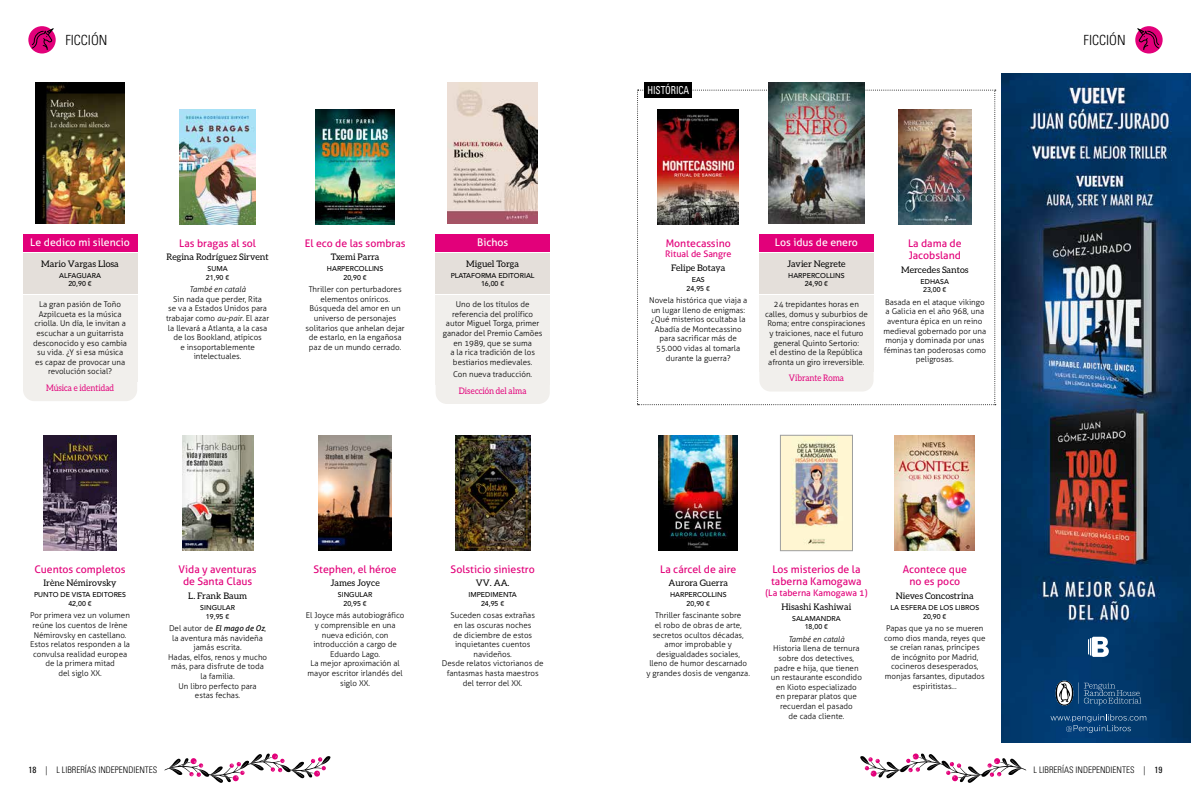
<style>
.page{position:relative;width:1191px;height:794px;background:#fff}
.page>*{position:absolute;margin:0;border:0;box-sizing:border-box;transform-origin:0 0}
.t1{font:300 condensed 14px "Univers LT Std";color:#000}
.t2{font:condensed 11px "Univers LT Std";letter-spacing:-.01em;color:#fff;scale:.85 1}
.t3{font:10.5px/12.6px "Aller";color:#e2007a;text-align:center}
.t4{font:10.5px "Aller";color:#fff}
.t5{font:9px "Aleo";color:#000}
.t6{font:300 condensed 9px "Univers LT Std";color:#000}
.t7{font:9px "Aleo";color:#e2007a;scale:.9 1}
.t8{font:9px "Aller";color:#e2007a}
.t9{font:300 8px/9.6px "Aller";color:#000;text-align:center}
.t10{font:italic 300 8px "Aller";color:#000}
.t11{font:500 7px/8.4px "Avenir LT Std";color:#000;text-align:center}
.s1{font-style:italic}
.s2{font-weight:400;font-style:italic}
.s3{font-weight:400}
</style>
<div class="page">
<img style="left:1001px;top:74px;width:190px;height:669px">
<svg style="left:1055px;top:680px;width:86px;height:25px;background:#305a82"></svg>
<svg style="left:1088px;top:636px;width:20px;height:21px"></svg>
<svg style="left:1050px;top:714px;width:96px;height:19px;background:#1b4f81"></svg>
<svg style="left:164px;top:753px;width:166px;height:30px"></svg>
<svg style="left:860px;top:753px;width:166px;height:30px"></svg>
<svg style="left:28px;top:26px;width:28px;height:28px"></svg>
<svg style="left:32px;top:28px;width:22px;height:22px"></svg>
<svg style="left:1135px;top:26px;width:27px;height:28px"></svg>
<svg style="left:1137px;top:28px;width:22px;height:22px"></svg>
<div style="left:644px;top:82px;width:48px;height:15px;background:#000"></div>
<img style="left:35px;top:82px;width:90px;height:142px">
<div style="left:23px;top:234px;width:114px;height:17px;background:#e2007a"></div>
<div style="left:23px;top:254px;width:114px;height:20px;background:#e4dfda"></div>
<div style="left:23px;top:267px;width:114px;height:18px;background:#e4dfda"></div>
<div style="left:23px;top:275px;width:114px;height:19px;background:#e4dfda"></div>
<div style="left:23px;top:296px;width:114px;height:86px;background:#f1efec"></div>
<div style="left:23px;top:382px;width:114px;height:19px;background:#f1efec"></div>
<img style="left:180px;top:109px;width:75px;height:115px">
<img style="left:316px;top:109px;width:78px;height:116px">
<img style="left:659px;top:435px;width:78px;height:115px">
<img style="left:43px;top:435px;width:74px;height:115px">
<img style="left:319px;top:435px;width:72px;height:115px">
<img style="left:182px;top:435px;width:71px;height:115px">
<img style="left:455px;top:435px;width:75px;height:115px">
<img style="left:768px;top:82px;width:96px;height:8px">
<img style="left:637px;top:90px;width:358px;height:315px">
<img style="left:447px;top:82px;width:91px;height:142px">
<div style="left:435px;top:234px;width:115px;height:17px;background:#e2007a"></div>
<div style="left:435px;top:254px;width:115px;height:20px;background:#e4dfda"></div>
<div style="left:435px;top:267px;width:115px;height:18px;background:#e4dfda"></div>
<div style="left:435px;top:275px;width:115px;height:19px;background:#e4dfda"></div>
<div style="left:435px;top:296px;width:115px;height:76px;background:#f1efec"></div>
<div style="left:435px;top:366px;width:115px;height:19px;background:#f1efec"></div>
<div style="left:436px;top:385px;width:114px;height:19px;background:#f1efec"></div>
<img style="left:782px;top:437px;width:68px;height:112px">
<div style="left:780px;top:435px;width:72px;height:116px;border:1px solid #9c9e9f"></div>
<img style="left:895px;top:435px;width:79px;height:115px">
<h1 class="t1" style="left:65px;top:31px;width:43px">FICCIÓN</h1>
<h1 class="t1" style="left:1083px;top:31px;width:43px">FICCIÓN</h1>
<h3 class="t4" style="left:30px;top:236px;width:101px">Le dedico mi silencio</h3>
<p class="t5" style="left:41px;top:258px;width:79px">Mario Vargas Llosa</p>
<p class="t11" style="left:59px;top:271px;width:43px">ALFAGUARA<br>20,90 €</p>
<p class="t9" style="left:33px;top:299px;width:95px">La gran pasión de Toño<br>Azpilcueta es la música criolla. Un día, le invitan a escuchar a un guitarrista desconocido y eso cambia su vida. ¿Y si esa música es capaz de provocar una revolución social?</p>
<p class="t7" style="left:46px;top:382px;width:77px">Música e identidad</p>
<h3 class="t3" style="left:179px;top:236px;width:78px">Las bragas al sol</h3>
<p class="t5" style="left:167px;top:252px;width:104px">Regina Rodríguez Sirvent</p>
<p class="t11" style="left:206px;top:265px;width:25px;text-align:left">SUMA<br>21,90 €</p>
<p class="t10" style="left:190px;top:284px;width:58px">També en català</p>
<p class="t9" style="left:166px;top:294px;width:105px">Sin nada que perder, Rita<br>se va a Estados Unidos para trabajar como <span class="s1">au-pair</span>. El azar la llevará a Atlanta, a la casa de los Bookland, atípicos<br>e insoportablemente intelectuales.</p>
<h3 class="t3" style="left:305px;top:236px;width:102px">El eco de las sombras</h3>
<p class="t5" style="left:331px;top:252px;width:50px">Txemi Parra</p>
<p class="t11" style="left:327px;top:265px;width:58px">HARPERCOLLINS<br>20,90 €</p>
<p class="t9" style="left:305px;top:284px;width:101px">Thriller con perturbadores elementos oníricos.<br>Búsqueda del amor en un universo de personajes solitarios que anhelan dejar de estarlo, en la engañosa paz de un mundo cerrado.</p>
<h3 class="t4" style="left:477px;top:236px;width:33px">Bichos</h3>
<p class="t5" style="left:466px;top:258px;width:54px">Miguel Torga</p>
<p class="t11" style="left:451px;top:271px;width:85px">PLATAFORMA EDITORIAL<br>16,00 €</p>
<p class="t9" style="left:443px;top:299px;width:101px">Uno de los títulos de referencia del prolífico autor Miguel Torga, primer ganador del Premio Camões en 1989, que se suma<br>a la rica tradición de los bestiarios medievales.</p>
<p class="t9" style="left:453px;top:369px;width:81px">Con nueva traducción.</p>
<p class="t7" style="left:459px;top:385px;width:77px">Disección del alma</p>
<h3 class="t3" style="left:35px;top:562px;width:92px">Cuentos completos</h3>
<p class="t5" style="left:43px;top:578px;width:75px">Irène Némirovsky</p>
<p class="t11" style="left:34px;top:591px;width:94px">PUNTO DE VISTA EDITORES<br>42,00 €</p>
<p class="t9" style="left:30px;top:610px;width:101px">Por primera vez un volumen reúne los cuentos de Irène<br>Némirovsky en castellano.<br>Estos relatos responden a la convulsa realidad europea de la primera mitad<br>del siglo XX.</p>
<h3 class="t3" style="left:178px;top:562px;width:80px">Vida y aventuras de Santa Claus</h3>
<p class="t5" style="left:188px;top:590px;width:61px">L. Frank Baum</p>
<p class="t11" style="left:200px;top:603px;width:36px">SINGULAR<br>19,95 €</p>
<p class="t9" style="left:168px;top:623px;width:101px">Del autor de <span class="s2">El mago de Oz</span>, la aventura más navideña jamás escrita.<br>Hadas, elfos, renos y mucho más, para disfrute de toda la familia.<br>Un libro perfecto para<br>estas fechas.</p>
<h3 class="t3" style="left:313px;top:562px;width:85px">Stephen, el héroe</h3>
<p class="t5" style="left:330px;top:578px;width:51px">James Joyce</p>
<p class="t11" style="left:338px;top:591px;width:36px">SINGULAR<br>20,95 €</p>
<p class="t9" style="left:306px;top:610px;width:100px">El Joyce más autobiográfico y comprensible en una nueva edición, con introducción a cargo de<br>Eduardo Lago.<br>La mejor aproximación al mayor escritor irlandés del siglo XX.</p>
<h3 class="t3" style="left:450px;top:562px;width:86px">Solsticio siniestro</h3>
<p class="t5" style="left:476px;top:578px;width:35px">VV. AA.</p>
<p class="t11" style="left:468px;top:591px;width:50px">IMPEDIMENTA<br>24,95 €</p>
<p class="t9" style="left:442px;top:610px;width:103px">Suceden cosas extrañas<br>en las oscuras noches<br>de diciembre de estos inquietantes cuentos navideños.<br>Desde relatos victorianos de fantasmas hasta maestros del terror del XX.</p>
<h2 class="t2" style="left:647px;top:83px;width:51px">HISTÓRICA</h2>
<h3 class="t3" style="left:665px;top:236px;width:67px">Montecassino</h3>
<p class="t8" style="left:665px;top:249px;width:68px">Ritual de Sangre</p>
<p class="t5" style="left:671px;top:263px;width:56px">Felipe Botaya</p>
<p class="t11" style="left:686px;top:276px;width:25px">EAS<br>24,95 €</p>
<p class="t9" style="left:649px;top:295px;width:99px">Novela histórica que viaja a un lugar lleno de enigmas: ¿Qué misterios ocultaba la<br>Abadía de Montecassino para sacrificar más de<br>55.000 vidas al tomarla durante la guerra?</p>
<h3 class="t4" style="left:775px;top:236px;width:85px">Los idus de enero</h3>
<p class="t5" style="left:787px;top:258px;width:60px">Javier Negrete</p>
<p class="t11" style="left:788px;top:271px;width:58px">HARPERCOLLINS<br>24,90 €</p>
<p class="t9" style="left:765px;top:299px;width:104px">24 trepidantes horas en calles, domus y suburbios de<br>Roma; entre conspiraciones y traiciones, nace el futuro general Quinto Sertorio:<br>el destino de la República afronta un giro irreversible.</p>
<p class="t7" style="left:788px;top:373px;width:63px">Vibrante Roma</p>
<h3 class="t3" style="left:908px;top:236px;width:55px;text-align:left">La dama de<br>Jacobsland</h3>
<p class="t5" style="left:901px;top:264px;width:69px">Mercedes Santos</p>
<p class="t11" style="left:920px;top:277px;width:30px">EDHASA<br>23,00 €</p>
<p class="t9" style="left:883px;top:297px;width:104px">Basada en el ataque vikingo a Galicia en el año 968, una aventura épica en un reino medieval gobernado por una monja y dominada por unas féminas tan poderosas como peligrosas.</p>
<h3 class="t3" style="left:660px;top:562px;width:78px">La cárcel de aire</h3>
<p class="t5" style="left:668px;top:578px;width:61px">Aurora Guerra</p>
<p class="t11" style="left:670px;top:591px;width:58px">HARPERCOLLINS<br>20,90 €</p>
<p class="t9" style="left:646px;top:610px;width:105px">Thriller fascinante sobre<br>el robo de obras de arte, secretos ocultos décadas, amor improbable y desigualdades sociales, lleno de humor descarnado y grandes dosis de venganza.</p>
<h3 class="t3" style="left:771px;top:562px;width:92px;text-align:left">Los misterios de la taberna Kamogawa</h3>
<p class="t8" style="left:765px;top:587px;width:104px">(La taberna Kamogawa 1)</p>
<p class="t5" style="left:781px;top:601px;width:71px">Hisashi Kashiwai</p>
<p class="t11" style="left:792px;top:614px;width:50px">SALAMANDRA<br>18,00 €</p>
<p class="t10" style="left:788px;top:634px;width:58px">També en català</p>
<p class="t9" style="left:771px;top:643px;width:92px">Historia llena de ternura sobre dos detectives, padre e hija, que tienen un restaurante escondido en Kioto especializado en preparar platos que recuerdan el pasado<br>de cada cliente.</p>
<h3 class="t3" style="left:902px;top:562px;width:66px">Acontece que no es poco</h3>
<p class="t5" style="left:895px;top:590px;width:80px">Nieves Concostrina</p>
<p class="t11" style="left:890px;top:603px;width:90px">LA ESFERA DE LOS LIBROS<br>20,90 €</p>
<p class="t9" style="left:884px;top:623px;width:103px">Papas que ya no se mueren como dios manda, reyes que se creían ranas, príncipes<br>de incógnito por Madrid, cocineros desesperados, monjas farsantes, diputados espiritistas…</p>
<p class="t6" style="left:28px;top:764px;width:130px"><span class="s3">18</span> | L LIBRERÍAS INDEPENDIENTES</p>
<p class="t6" style="left:1033px;top:764px;width:130px">L LIBRERÍAS INDEPENDIENTES | <span class="s3">19</span></p>
</div>
